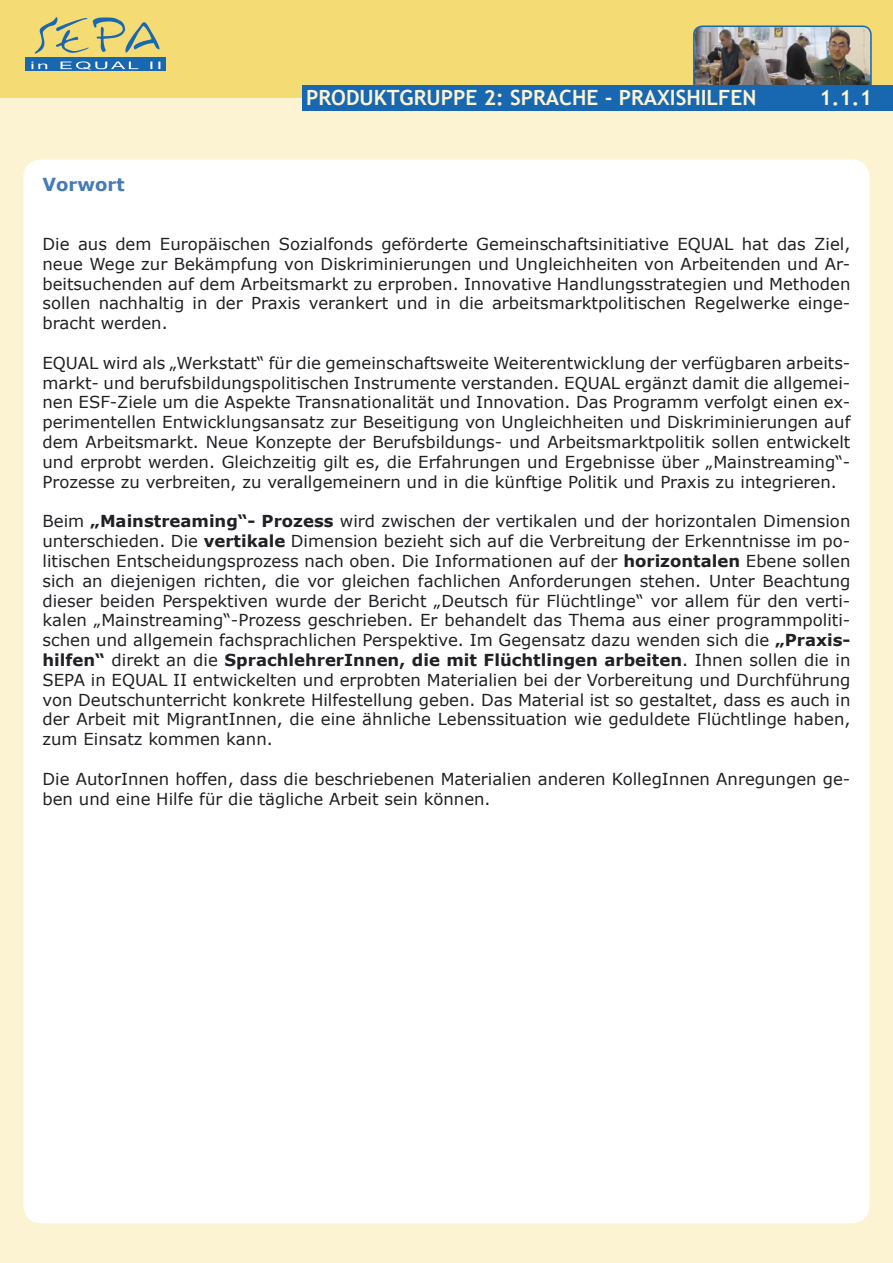
<style>
.page{position:relative;width:893px;height:1263px;background:#fcf3d3}
.page>*{position:absolute;margin:0;border:0;box-sizing:border-box;transform-origin:0 0}
.t1{font:700 21px "Trebuchet MS";color:#fcf3d3}
.t2{font:700 18px "Verdana";color:#467ab8}
.t3{font:16.5px/19.8px "Verdana";color:#212125;text-align:justify}
.s1{font-weight:700}
</style>
<div class="page">
<div style="left:23px;top:159px;width:847px;height:1064px;background:#fff"></div>
<div style="left:0;top:0;width:893px;height:98px;background:#f5db73"></div>
<img style="left:693px;top:25px;width:179px;height:60px">
<div style="left:302px;top:85px;width:591px;height:26px;background:#1768b0"></div>
<div style="left:26px;top:58px;width:140px;height:13px;background:#1768b0"></div>
<svg style="left:35px;top:17px;width:125px;height:37px"></svg>
<svg style="left:32px;top:61px;width:128px;height:9px"></svg>
<p class="t2" style="left:43px;top:173px;width:84px">Vorwort</p>
<p class="t1" style="left:306px;top:84px;width:452px">PRODUKTGRUPPE 2: SPRACHE - PRAXISHILFEN</p>
<p class="t1" style="left:820px;top:84px;width:54px">1.1.1</p>
<p class="t3" style="left:43px;top:234px;width:809px">Die aus dem Europäischen Sozialfonds geförderte Gemeinschaftsinitiative EQUAL hat das Ziel, neue Wege zur Bekämpfung von Diskriminierungen und Ungleichheiten von Arbeitenden und Ar&shy;beitsuchenden auf dem Arbeitsmarkt zu erproben. Innovative Handlungsstrategien und Methoden sollen nachhaltig in der Praxis verankert und in die arbeitsmarktpolitischen Regelwerke einge&shy;bracht werden.</p>
<p class="t3" style="left:43px;top:352px;width:809px">EQUAL wird als „Werkstatt“ für die gemeinschaftsweite Weiterentwicklung der verfügbaren arbeits&shy;markt- und berufsbildungspolitischen Instrumente verstanden. EQUAL ergänzt damit die allgemei&shy;nen ESF-Ziele um die Aspekte Transnationalität und Innovation. Das Programm verfolgt einen ex&shy;perimentellen Entwicklungsansatz zur Beseitigung von Ungleichheiten und Diskriminierungen auf dem Arbeitsmarkt. Neue Konzepte der Berufsbildungs- und Arbeitsmarktpolitik sollen entwickelt und erprobt werden. Gleichzeitig gilt es, die Erfahrungen und Ergebnisse über „Mainstreaming“- Prozesse zu verbreiten, zu verallgemeinern und in die künftige Politik und Praxis zu integrieren.</p>
<p class="t3" style="left:43px;top:511px;width:809px">Beim <span class="s1">„Mainstreaming“- Prozess</span> wird zwischen der vertikalen und der horizontalen Dimension unterschieden. Die <span class="s1">vertikale</span> Dimension bezieht sich auf die Verbreitung der Erkenntnisse im po&shy;litischen Entscheidungsprozess nach oben. Die Informationen auf der <span class="s1">horizontalen</span> Ebene sollen sich an diejenigen richten, die vor gleichen fachlichen Anforderungen stehen. Unter Beachtung dieser beiden Perspektiven wurde der Bericht „Deutsch für Flüchtlinge“ vor allem für den verti&shy;kalen „Mainstreaming“-Prozess geschrieben. Er behandelt das Thema aus einer programmpoliti&shy;schen und allgemein fachsprachlichen Perspektive. Im Gegensatz dazu wenden sich die <span class="s1">„Praxis&shy;hilfen“</span> direkt an die <span class="s1">SprachlehrerInnen, die mit Flüchtlingen arbeiten</span>. Ihnen sollen die in SEPA in EQUAL II entwickelten und erprobten Materialien bei der Vorbereitung und Durchführung von Deutschunterricht konkrete Hilfestellung geben. Das Material ist so gestaltet, dass es auch in der Arbeit mit MigrantInnen, die eine ähnliche Lebenssituation wie geduldete Flüchtlinge haben, zum Einsatz kommen kann.</p>
<p class="t3" style="left:43px;top:768px;width:809px">Die AutorInnen hoffen, dass die beschriebenen Materialien anderen KollegInnen Anregungen ge&shy;ben und eine Hilfe für die tägliche Arbeit sein können.</p>
</div>
